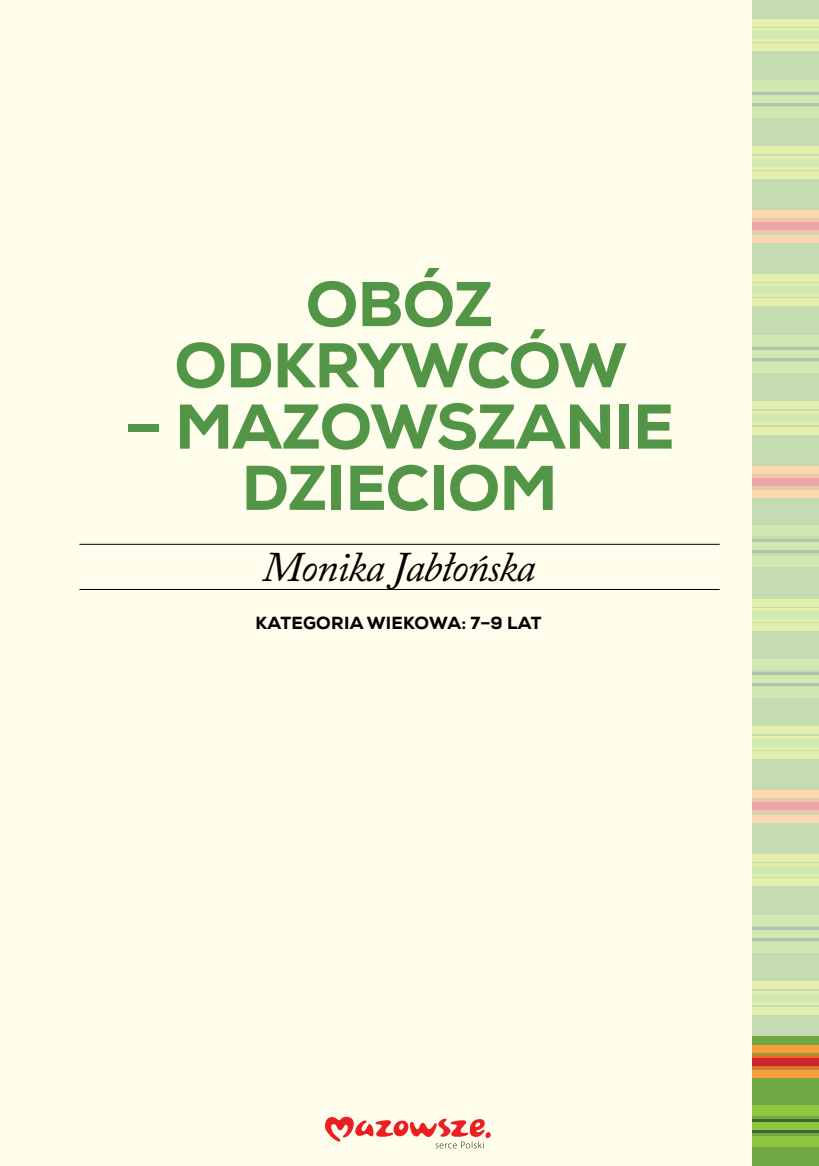
<style>
.page{position:relative;width:819px;height:1166px;background:#fffdec}
.page>*{position:absolute;margin:0;border:0;box-sizing:border-box;transform-origin:0 0}
.t1{font:800 63px/61.2px "Nexa";letter-spacing:-.01em;color:#529546;text-align:center}
.t2{font:italic 42px "Adobe Caslon Pro";letter-spacing:-.025em;color:#000}
.t3{font:800 17.5px "Nexa";letter-spacing:.015em;color:#000}
</style>
<div class="page">
<div style="left:752px;top:586px;width:67px;height:580px;background:#70a843"></div>
<div style="left:752px;top:1121px;width:67px;height:8px;background:#8dc63f"></div>
<hr style="left:752px;top:1129px;width:67px;height:3px;background:#3b6935">
<hr style="left:752px;top:1119px;width:67px;height:2px;background:#3b6935">
<div style="left:752px;top:1057px;width:67px;height:9px;background:#c9252c"></div>
<hr style="left:752px;top:1066px;width:67px;height:2px;background:#f26722">
<hr style="left:752px;top:1055px;width:67px;height:2px;background:#f26722">
<div style="left:752px;top:1046px;width:67px;height:7px;background:#f99f3a"></div>
<div style="left:752px;top:1105px;width:67px;height:11px;background:#8dc63f"></div>
<div style="left:752px;top:1070px;width:67px;height:7px;background:#f99f3a"></div>
<div style="left:752px;top:1135px;width:67px;height:11px;background:#8dc63f"></div>
<hr style="left:79px;top:589px;width:640px;height:1px;background:#000">
<hr style="left:79px;top:544px;width:640px;height:1px;background:#000">
<svg style="left:752px;top:0;width:67px;height:1036px;background:#d0dfb0"></svg>
<svg style="left:325px;top:1117px;width:166px;height:31px"></svg>
<p class="t1" style="left:174px;top:274px;width:454px">OBÓZ<br>ODKRYWCÓW</p>
<p class="t1" style="left:124px;top:396px;width:551px">– MAZOWSZANIE<br>DZIECIOM</p>
<p class="t2" style="left:262px;top:542px;width:274px">Monika Jabłońska</p>
<p class="t3" style="left:255px;top:611px;width:288px">KATEGORIA WIEKOWA: 7–9 LAT</p>
</div>
